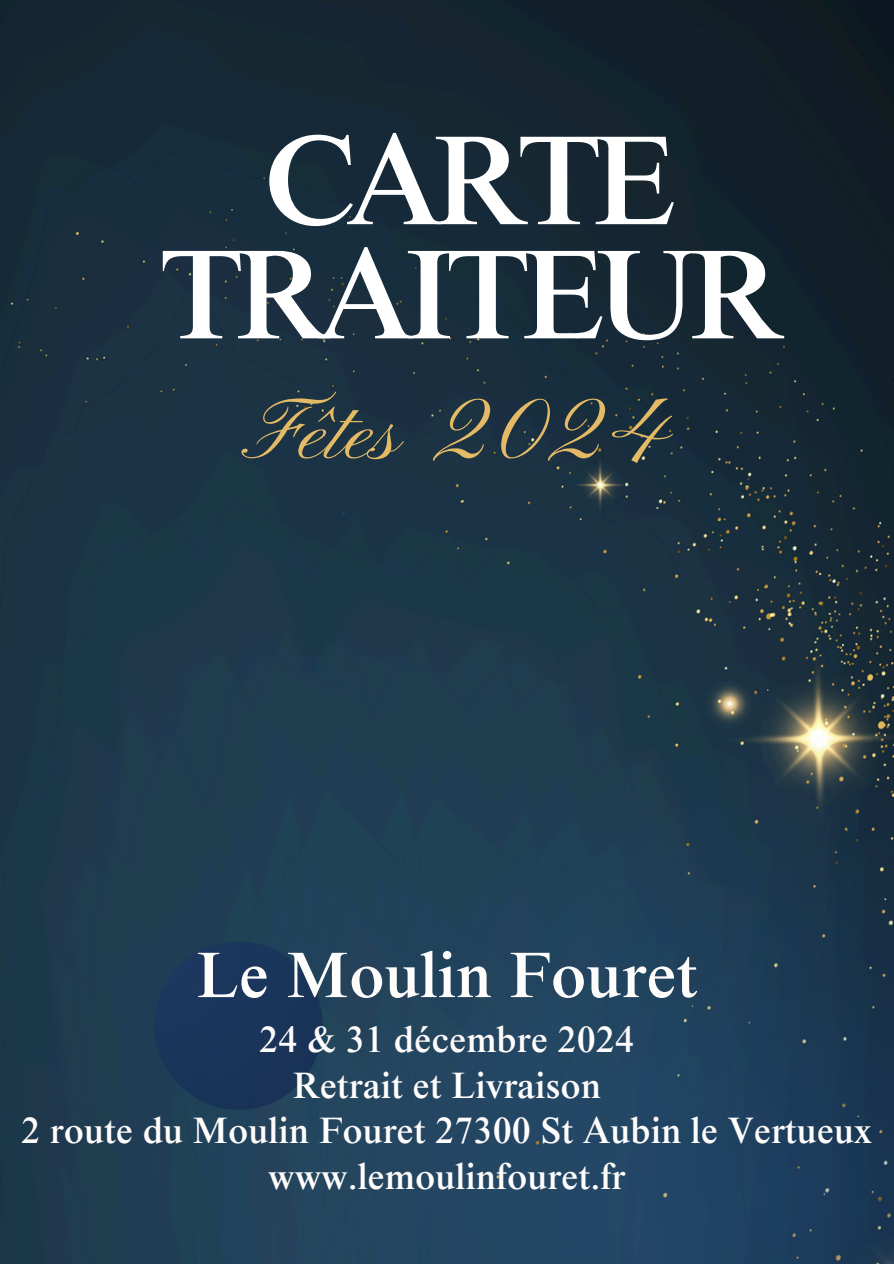
<style>
.page{position:relative;width:894px;height:1264px;background:#fff}
.page>*{position:absolute;margin:0;border:0;box-sizing:border-box;transform-origin:0 0}
.t1{font:500 128.1px/114.1px "Times NRMT Pro";letter-spacing:-.085em;color:#fff;text-align:center}
.t2{font:86.55px "Pinyon Script";color:#e5ba67}
.t3{font:500 64.95px "Times NRMT Pro";color:#fffcfc}
.t4{font:500 36.75px "Times NRMT Pro";color:#fffcfc}
</style>
<div class="page">
<img style="left:0;top:0;width:893px;height:1263px">
<svg style="left:282px;top:679px;width:611px;height:584px;background:#224058"></svg>
<div style="left:154px;top:941px;width:168px;height:168px;background:#1b355a;border-radius:50%"></div>
<p class="t1" style="left:158px;top:140px;width:626px">CARTE<br>TRAITEUR</p>
<p class="t2" style="left:247px;top:383px;width:429px">Fêtes 2024</p>
<h1 class="t3" style="left:196px;top:950px;width:503px">Le Moulin Fouret</h1>
<h2 class="t4" style="left:259px;top:1026px;width:376px">24 &amp; 31 décembre 2024</h2>
<p class="t4" style="left:292px;top:1071px;width:310px">Retrait et Livraison</p>
<p class="t4" style="left:21px;top:1117px;width:852px">2 route du Moulin Fouret 27300 St Aubin le Vertueux</p>
<p class="t4" style="left:268px;top:1162px;width:358px">www.lemoulinfouret.fr</p>
</div>
